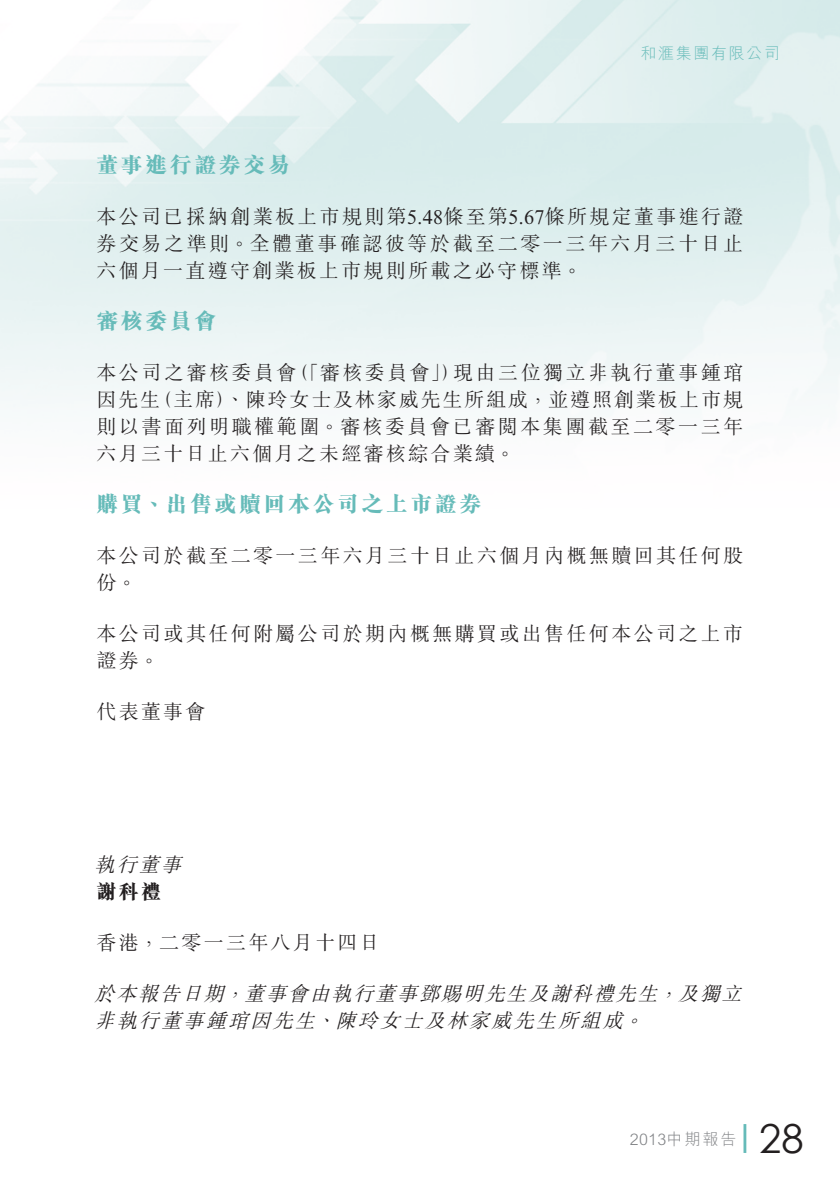
<style>
.page{position:relative;width:840px;height:1191px;background:#fff}
.page>*{position:absolute;margin:0;border:0;box-sizing:border-box;transform-origin:0 0}
.t1{font:40px "Century Gothic";color:#231f20}
._03_H1{font:800 22px "M Sung HK";letter-spacing:.11em;color:#66bbb9}
._11_P0{font:300 20px/27px "M Sung HK";letter-spacing:.12em;color:#231f20}
._11_P0-2{font:italic 300 20px/27px "M Sung HK";color:#231f20}
._11_P0-3{font:300 20px/27px "M Sung HK";letter-spacing:.09em;color:#231f20}
.t2{font:300 16px "M Hei HK";letter-spacing:.02em;color:#808285}
.t3{font:300 16px "M Hei HK";letter-spacing:.1em;color:#66bbb9}
.s1{font-family:"Times New Roman MT Std";font-weight:400}
.s2{font-weight:800;font-style:normal}
</style>
<div class="page">
<hr style="left:743px;top:1124px;width:3px;height:29px;background:#66bbb9">
<p class="t3" style="left:640px;top:42px;width:141px">和滙集團有限公司</p>
<p class="_03_H1" style="left:96px;top:149px;width:195px">董事進行證券交易</p>
<p class="_11_P0" style="left:96px;top:202px;width:648px;text-align:justify">本公司已採納創業板上市規則第<span class="s1">5.48</span>條至第<span class="s1">5.67</span>條所規定董事進行證券交易之準則。全體董事確認彼等於截至二零一三年六月三十日止六個月一直遵守創業板上市規則所載之必守標準。</p>
<p class="_03_H1" style="left:96px;top:305px;width:121px">審核委員會</p>
<p class="_11_P0" style="left:453px;top:358px;width:291px">現由三位獨立非執行董事鍾琯</p>
<p class="_11_P0-3" style="left:153px;top:358px;width:591px;text-indent:-56px">本公司之審核委員會<br>（主席）、陳玲女士及林家威先生所組成，並遵照創業板上市規</p>
<p class="_11_P0" style="left:289px;top:358px;width:172px">（「審核委員會」）</p>
<p class="_11_P0" style="left:96px;top:385px;width:648px">因先生<br>則以書面列明職權範圍。審核委員會已審閱本集團截至二零一三年六月三十日止六個月之未經審核綜合業績。</p>
<p class="_03_H1" style="left:96px;top:488px;width:386px">購買、出售或贖回本公司之上市證券</p>
<p class="_11_P0" style="left:96px;top:541px;width:648px">本公司於截至二零一三年六月三十日止六個月內概無贖回其任何股份。</p>
<p class="_11_P0" style="left:96px;top:619px;width:648px">本公司或其任何附屬公司於期內概無購買或出售任何本公司之上市證券。</p>
<p class="_11_P0" style="left:96px;top:697px;width:110px">代表董事會</p>
<p class="_11_P0-2" style="left:94px;top:850px;width:95px">執行董事<span class="s2">謝科禮</span></p>
<p class="_11_P0" style="left:96px;top:928px;width:284px">香港，二零一三年八月十四日</p>
<p class="_11_P0-2" style="left:94px;top:979px;width:138px">於本報告日期</p>
<p class="_11_P0-2" style="left:244px;top:979px;width:421px">董事會由執行董事鄧賜明先生及謝科禮先生</p>
<p class="_11_P0-2" style="left:677px;top:979px;width:72px">及獨立</p>
<p class="_11_P0-2" style="left:224px;top:979px;width:29px">，</p>
<p class="_11_P0-2" style="left:657px;top:979px;width:29px">，</p>
<p class="_11_P0-2" style="left:94px;top:1006px;width:229px">非執行董事鍾琯因先生</p>
<p class="_11_P0-2" style="left:335px;top:1006px;width:295px">陳玲女士及林家威先生所組成</p>
<p class="_11_P0-2" style="left:315px;top:1006px;width:29px">、</p>
<p class="_11_P0-2" style="left:622px;top:1006px;width:29px">。</p>
<p class="t2" style="left:629px;top:1127px;width:108px">2013中期報告</p>
<h1 class="t1" style="left:758px;top:1110px;width:46px">28</h1>
</div>
